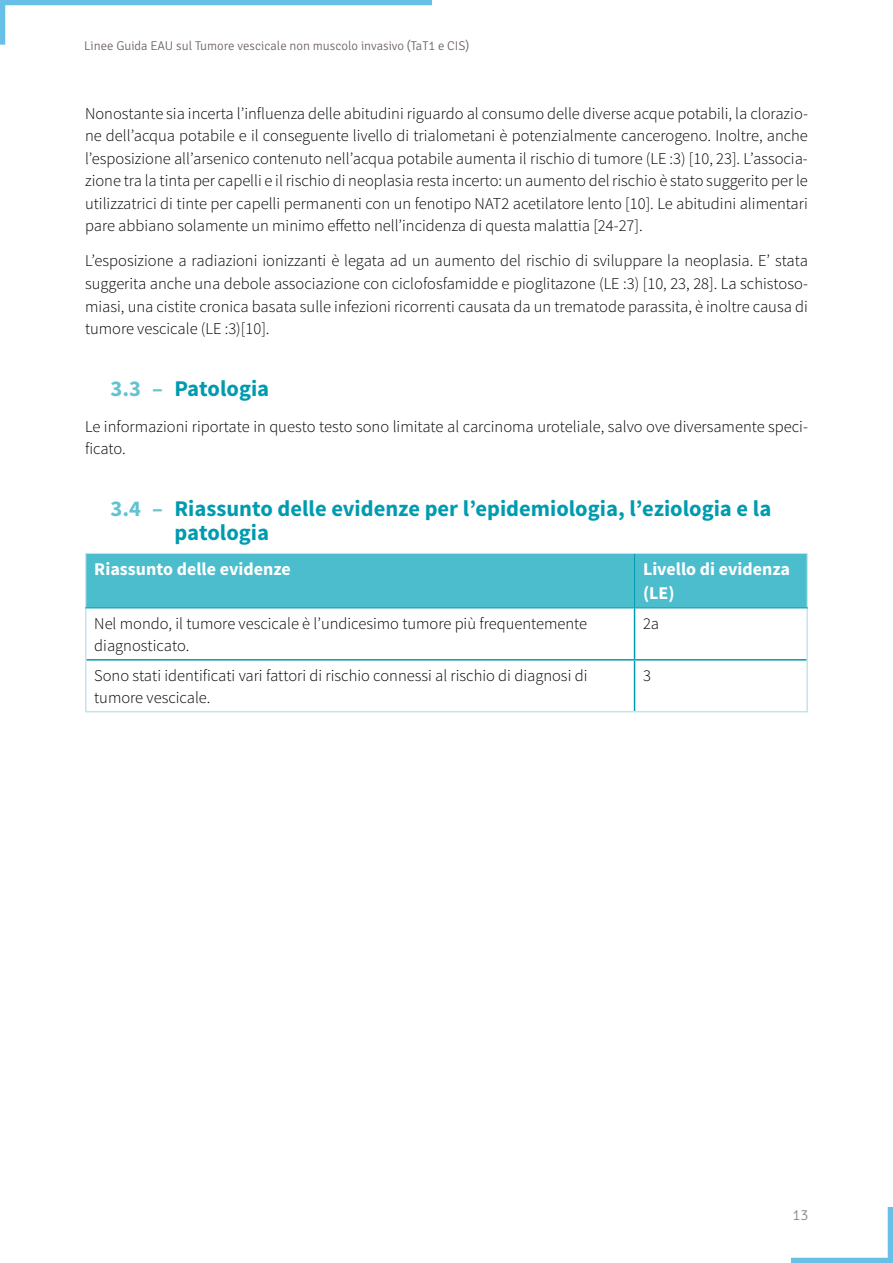
<style>
.page{position:relative;width:893px;height:1263px;background:#fff}
.page>*{position:absolute;margin:0;border:0;box-sizing:border-box;transform-origin:0 0}
.t1{font:700 22.5px/24px "Source Sans Pro";color:#009baf}
.t2{font:700 18px/24px "Source Sans Pro";color:#fff}
.t3{font:300 16.5px/22.5px "Source Sans Pro";color:#000}
.t4{font:300 15px "Signika Negative";color:#87878c}
.t5{font:300 12.75px "Signika Negative";color:#6d6161}
.s1{color:#63c3d1}
</style>
<div class="page">
<div style="left:86px;top:554px;width:721px;height:53px;background:#4cbdcd"></div>
<hr style="left:634px;top:554px;width:1px;height:53px;background:#009baf">
<hr style="left:85px;top:608px;width:2px;height:52px;background:#c3e4eb">
<hr style="left:806px;top:608px;width:2px;height:52px;background:#c3e4eb">
<hr style="left:85px;top:660px;width:2px;height:51px;background:#c3e4eb">
<hr style="left:806px;top:660px;width:2px;height:51px;background:#c3e4eb">
<hr style="left:85px;top:711px;width:549px;height:1px;background:#c3e4eb">
<hr style="left:634px;top:711px;width:174px;height:1px;background:#c3e4eb">
<hr style="left:634px;top:608px;width:1px;height:51px;background:#009baf">
<hr style="left:87px;top:659px;width:547px;height:1px;background:#009baf">
<hr style="left:634px;top:659px;width:172px;height:1px;background:#009baf">
<hr style="left:634px;top:660px;width:1px;height:51px;background:#009baf">
<hr style="left:85px;top:553px;width:549px;height:1px;background:#c3e4eb">
<hr style="left:85px;top:554px;width:1px;height:53px;background:#c3e4eb">
<hr style="left:634px;top:553px;width:173px;height:1px;background:#c3e4eb">
<hr style="left:807px;top:554px;width:1px;height:53px;background:#c3e4eb">
<hr style="left:85px;top:607px;width:549px;height:1px;background:#009baf">
<hr style="left:634px;top:607px;width:174px;height:1px;background:#009baf">
<div style="left:0;top:0;width:432px;height:5px;background:#68c0e7"></div>
<div style="left:0;top:0;width:5px;height:45px;background:#68c0e7"></div>
<div style="left:791px;top:1258px;width:102px;height:5px;background:#68c0e7"></div>
<div style="left:888px;top:1207px;width:5px;height:56px;background:#68c0e7"></div>
<p class="t5" style="left:84px;top:39px;width:387px">Linee Guida EAU sul Tumore vescicale non muscolo invasivo (TaT1 e CIS)</p>
<p class="t3" style="left:85px;top:102px;width:724px;text-align:justify">Nonostante sia incerta l’influenza delle abitudini riguardo al consumo delle diverse acque potabili, la clorazio&shy;ne dell’acqua potabile e il conseguente livello di trialometani è potenzialmente cancerogeno. Inoltre, anche l’esposizione all’arsenico contenuto nell’acqua potabile aumenta il rischio di tumore (LE :3) [10, 23]. L’associa&shy;zione tra la tinta per capelli e il rischio di neoplasia resta incerto: un aumento del rischio è stato suggerito per le utilizzatrici di tinte per capelli permanenti con un fenotipo NAT2 acetilatore lento [10]. Le abitudini alimentari pare abbiano solamente un minimo effetto nell’incidenza di questa malattia [24-27].</p>
<p class="t3" style="left:85px;top:250px;width:724px;text-align:justify">L’esposizione a radiazioni ionizzanti è legata ad un aumento del rischio di sviluppare la neoplasia. E’ stata suggerita anche una debole associazione con ciclofosfamidde e pioglitazone (LE :3) [10, 23, 28]. La schistoso&shy;miasi, una cistite cronica basata sulle infezioni ricorrenti causata da un trematode parassita, è inoltre causa di tumore vescicale (LE :3)[10].</p>
<h1 class="t1" style="left:111px;top:378px;width:160px"><span class="s1">3.3 –</span> Patologia</h1>
<p class="t3" style="left:85px;top:415px;width:724px">Le informazioni riportate in questo testo sono limitate al carcinoma uroteliale, salvo ove diversamente speci&shy;ficato.</p>
<h1 class="t1" style="left:174px;top:498px;width:599px;text-indent:-64px"><span class="s1">3.4 –</span> Riassunto delle evidenze per l’epidemiologia, l’eziologia e la patologia</h1>
<p class="t2" style="left:94px;top:558px;width:198px">Riassunto delle evidenze</p>
<p class="t2" style="left:643px;top:558px;width:149px">Livello di evidenza (LE)</p>
<p class="t3" style="left:94px;top:612px;width:494px">Nel mondo, il tumore vescicale è l’undicesimo tumore più frequentemente diagnosticato.</p>
<p class="t3" style="left:643px;top:612px;width:18px">2a</p>
<p class="t3" style="left:94px;top:664px;width:495px">Sono stati identificati vari fattori di rischio connessi al rischio di diagnosi di tumore vescicale.</p>
<p class="t3" style="left:643px;top:664px;width:9px">3</p>
<p class="t4" style="left:793px;top:1207px;width:17px">13</p>
</div>
